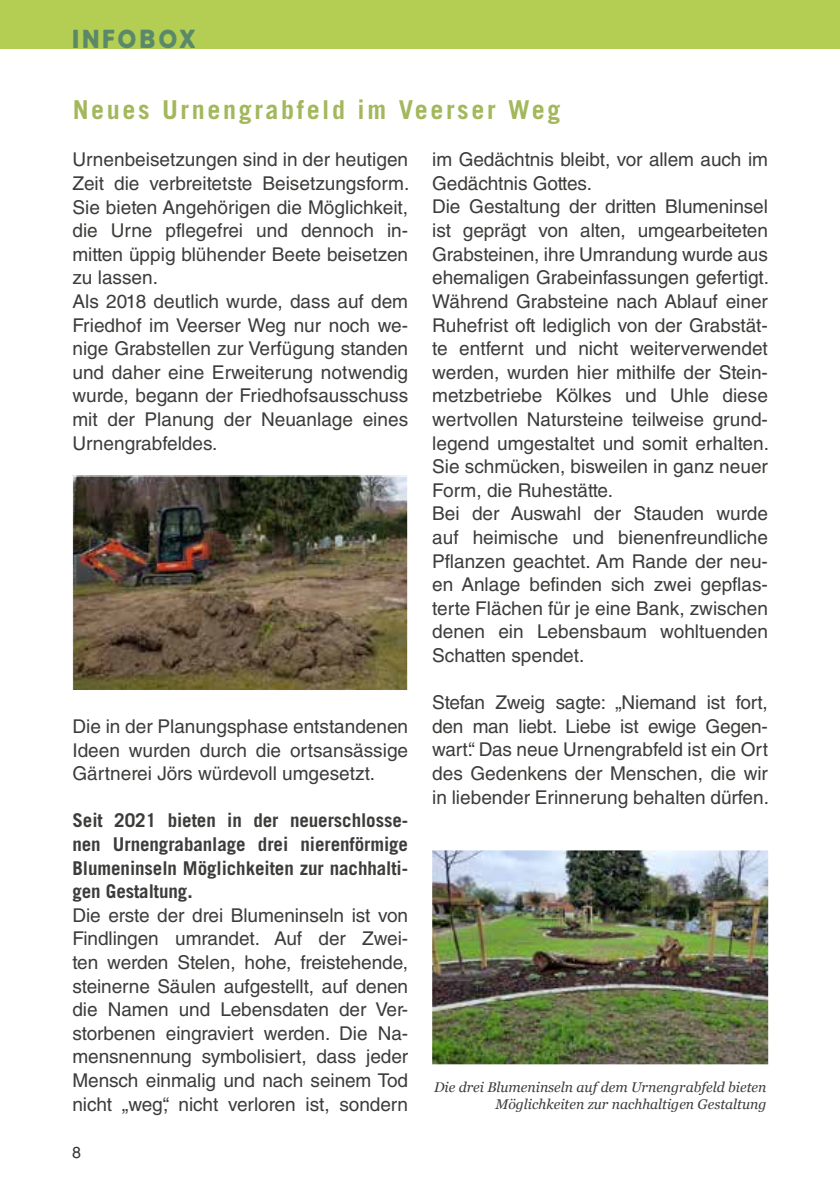
<style>
.page{position:relative;width:840px;height:1191px;background:#fff}
.page>*{position:absolute;margin:0;border:0;box-sizing:border-box;transform-origin:0 0}
.t1{font:700 26px "Trade Gothic LT Pro";letter-spacing:.1em;color:#a3b75b}
.t2{font:26px "Block Pro";letter-spacing:.13em;color:#598969}
.t3{font:19px/23.6px "Helvetica LT Std";color:#3c3c3b;text-align:justify}
.t4{font:700 19px/23.6px "Trade Gothic LT Pro";letter-spacing:-.005em;color:#3c3c3b;text-align:justify}
.t5{font:16px "Helvetica LT Std";color:#000}
.t6{font:italic 14px/16.8px "Georgia";color:#3c3c3b;text-align:right}
</style>
<div class="page">
<div style="left:0;top:0;width:839px;height:49px;background:#b4ce53"></div>
<img style="left:432px;top:850px;width:335px;height:214px">
<img style="left:74px;top:477px;width:332px;height:212px">
<div style="left:72px;top:475px;width:336px;height:216px;border:1px solid #fff"></div>
<h1 class="t2" style="left:72px;top:22px;width:124px">INFOBOX</h1>
<h1 class="t1" style="left:73px;top:94px;width:489px">Neues Urnengrabfeld im Veerser Weg</h1>
<p class="t3" style="left:72px;top:148px;width:338px;text-align:left">Urnenbeisetzungen sind in der heutigen Zeit die verbreitetste Beisetzungsform.<br>Sie bieten Angehörigen die Möglichkeit, die Urne pflegefrei und dennoch in&shy;mitten üppig blühender Beete beisetzen zu lassen.<br>Als 2018 deutlich wurde, dass auf dem Friedhof im Veerser Weg nur noch we&shy;nige Grabstellen zur Verfügung standen und daher eine Erweiterung notwendig wurde, begann der Friedhofsausschuss mit der Planung der Neuanlage eines Urnengrabfeldes.</p>
<p class="t3" style="left:432px;top:148px;width:338px;text-align:left">im Gedächtnis bleibt, vor allem auch im Gedächtnis Gottes.<br>Die Gestaltung der dritten Blumeninsel ist geprägt von alten, umgearbeiteten Grabsteinen, ihre Umrandung wurde aus ehemaligen Grabeinfassungen gefertigt.<br>Während Grabsteine nach Ablauf einer Ruhefrist oft lediglich von der Grabstät&shy;te entfernt und nicht weiterverwendet werden, wurden hier mithilfe der Stein&shy;metzbetriebe Kölkes und Uhle diese wertvollen Natursteine teilweise grund&shy;legend umgestaltet und somit erhalten.<br>Sie schmücken, bisweilen in ganz neuer Form, die Ruhestätte.<br>Bei der Auswahl der Stauden wurde auf heimische und bienenfreundliche Pflanzen geachtet. Am Rande der neu&shy;en Anlage befinden sich zwei gepflas&shy;terte Flächen für je eine Bank, zwischen denen ein Lebensbaum wohltuenden Schatten spendet.</p>
<p class="t3" style="left:432px;top:690px;width:338px">Stefan Zweig sagte: „Niemand ist fort, den man liebt. Liebe ist ewige Gegen&shy;wart.“ Das neue Urnengrabfeld ist ein Ort des Gedenkens der Menschen, die wir in liebender Erinnerung behalten dürfen.</p>
<p class="t3" style="left:72px;top:714px;width:337px">Die in der Planungsphase entstandenen Ideen wurden durch die ortsansässige Gärtnerei Jörs würdevoll umgesetzt.</p>
<p class="t4" style="left:72px;top:808px;width:337px">Seit 2021 bieten in der neuerschlosse&shy;nen Urnengrabanlage drei nierenförmige Blumeninseln Möglichkeiten zur nachhalti&shy;gen Gestaltung.</p>
<p class="t3" style="left:72px;top:903px;width:337px">Die erste der drei Blumeninseln ist von Findlingen umrandet. Auf der Zwei&shy;ten werden Stelen, hohe, freistehende, steinerne Säulen aufgestellt, auf denen die Namen und Lebensdaten der Ver&shy;storbenen eingraviert werden. Die Na&shy;mensnennung symbolisiert, dass jeder Mensch einmalig und nach seinem Tod nicht „weg“, nicht verloren ist, sondern</p>
<p class="t6" style="left:434px;top:1079px;width:334px">Die drei Blumeninseln auf dem Urnengrabfeld bieten<br>Möglichkeiten zur nachhaltigen Gestaltung</p>
<p class="t5" style="left:72px;top:1143px;width:10px">8</p>
</div>
